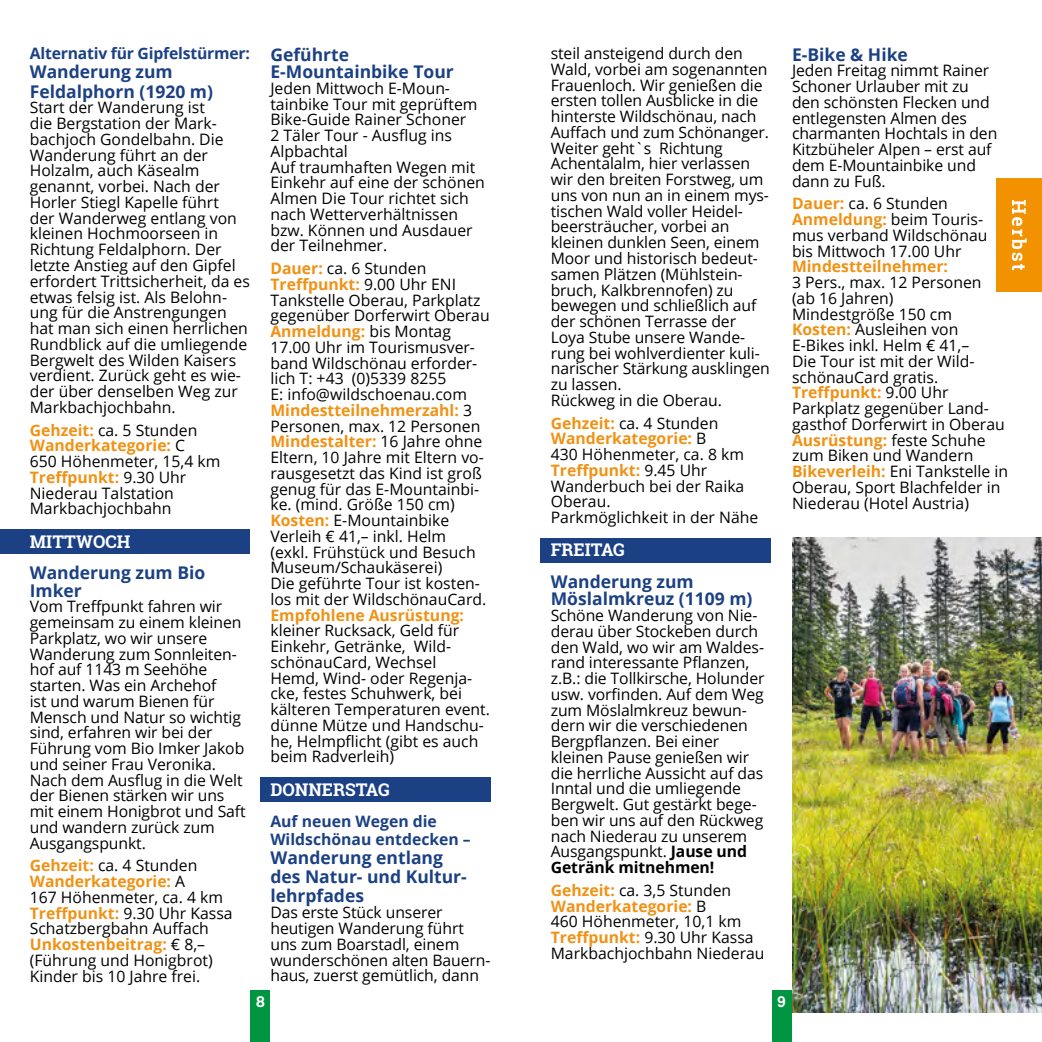
<style>
.page{position:relative;width:1042px;height:1042px;background:#fff}
.page>*{position:absolute;margin:0;border:0;box-sizing:border-box;transform-origin:0 0}
.t1{font:700 17.5px/19.2px "Open Sans";color:#1b4184}
.t2{font:700 17.5px "Roboto Slab";color:#fff}
.t3{font:15.75px/15.8px "Open Sans";color:#000}
.t4{font:700 15.75px/17.5px "Open Sans";color:#1b4184}
.t5{font:700 15.75px "Open Sans";color:#f09215}
.t6{font:700 15.75px "Akzidenz Grotesk";color:#fff}
.s1{font-weight:700;color:#f09215}
.s2{font-weight:700}
</style>
<div class="page">
<div style="left:251px;top:991px;width:19px;height:51px;background:#009641"></div>
<div style="left:771px;top:991px;width:20px;height:51px;background:#009641"></div>
<div style="left:0;top:529px;width:250px;height:25px;background:#1b4184"></div>
<div style="left:540px;top:538px;width:231px;height:25px;background:#1b4184"></div>
<div style="left:260px;top:777px;width:231px;height:25px;background:#1b4184"></div>
<div style="left:996px;top:179px;width:46px;height:113px;background:#f39200"></div>
<svg style="left:1012px;top:200px;width:14px;height:70px"></svg>
<img style="left:792px;top:537px;width:250px;height:475px">
<p class="t4" style="left:30px;top:44px;width:222px">Alternativ für Gipfelstürmer:</p>
<p class="t1" style="left:30px;top:62px;width:185px">Wanderung zum<br>Feldalphorn (1920 m)</p>
<p class="t3" style="left:30px;top:99px;width:222px">Start der Wanderung ist<br>die Bergstation der Mark&shy;bachjoch Gondelbahn. Die<br>Wanderung führt an der<br>Holzalm, auch Käsealm genannt, vorbei. Nach der<br>Horler Stiegl Kapelle führt<br>der Wanderweg entlang von kleinen Hochmoorseen in<br>Richtung Feldalphorn. Der letzte Anstieg auf den Gipfel erfordert Trittsicherheit, da es etwas felsig ist. Als Belohn&shy;ung für die Anstrengungen hat man sich einen herrlichen<br>Rundblick auf die umliegende<br>Bergwelt des Wilden Kaisers verdient. Zurück geht es wie&shy;der über denselben Weg zur<br>Markbachjochbahn.</p>
<p class="t3" style="left:30px;top:421px;width:192px"><span class="s1">Gehzeit:</span> ca. 5 Stunden<br><span class="s1">Wanderkategorie:</span> C<br>650 Höhenmeter, 15,4 km<br><span class="s1">Treffpunkt:</span> 9.30 Uhr<br>Niederau Talstation<br>Markbachjochbahn</p>
<p class="t2" style="left:30px;top:529px;width:102px">MITTWOCH</p>
<p class="t1" style="left:30px;top:563px;width:177px;line-height:17.5px">Wanderung zum Bio<br>Imker</p>
<p class="t3" style="left:30px;top:598px;width:217px">Vom Treffpunkt fahren wir gemeinsam zu einem kleinen<br>Parkplatz, wo wir unsere<br>Wanderung zum Sonnleiten&shy;hof auf 1143 m Seehöhe starten. Was ein Archehof<br>ist und warum Bienen für<br>Mensch und Natur so wichtig sind, erfahren wir bei der<br>Führung vom Bio Imker Jakob und seiner Frau Veronika.<br>Nach dem Ausflug in die Welt der Bienen stärken wir uns mit einem Honigbrot und Saft und wandern zurück zum<br>Ausgangspunkt.</p>
<p class="t3" style="left:30px;top:857px;width:204px"><span class="s1">Gehzeit:</span> ca. 4 Stunden<br><span class="s1">Wanderkategorie:</span> A<br>167 Höhenmeter, ca. 4 km<br><span class="s1">Treffpunkt:</span> 9.30 Uhr Kassa<br>Schatzbergbahn Auffach<br><span class="s1">Unkostenbeitrag:</span> € 8,– (Führung und Honigbrot)<br>Kinder bis 10 Jahre frei.</p>
<p class="t1" style="left:270px;top:45px;width:185px;line-height:17.5px">Geführte<br>E-Mountainbike Tour</p>
<p class="t3" style="left:270px;top:80px;width:216px">Jeden Mittwoch E-Moun&shy;tainbike Tour mit geprüftem<br>Bike-Guide Rainer Schoner<br>2 Täler Tour - Ausflug ins<br>Alpbachtal<br>Auf traumhaften Wegen mit<br>Einkehr auf eine der schönen<br>Almen Die Tour richtet sich nach Wetterverhältnissen bzw. Können und Ausdauer der Teilnehmer.</p>
<p class="t3" style="left:270px;top:260px;width:221px"><span class="s1">Dauer:</span> ca. 6 Stunden<br><span class="s1">Treffpunkt:</span> 9.00 Uhr ENI<br>Tankstelle Oberau, Parkplatz gegenüber Dorferwirt Oberau<br><span class="s1">Anmeldung:</span> bis Montag<br>17.00 Uhr im Tourismusver&shy;band Wildschönau erforder&shy;lich T: +43 (0)5339 8255<br>E: info@wildschoenau.com<br><span class="s1">Mindestteilnehmerzahl:</span> 3<br>Personen, max. 12 Personen<br><span class="s1">Mindestalter:</span> 16 Jahre ohne<br>Eltern, 10 Jahre mit Eltern vo&shy;rausgesetzt das Kind ist groß genug für das E-Mountainbi&shy;ke. (mind. Größe 150 cm)<br><span class="s1">Kosten:</span> E-Mountainbike<br>Verleih € 41,– inkl. Helm<br>(exkl. Frühstück und Besuch<br>Museum/Schaukäserei)<br>Die geführte Tour ist kosten&shy;los mit der WildschönauCard.</p>
<p class="t5" style="left:270px;top:604px;width:195px">Empfohlene Ausrüstung:</p>
<p class="t3" style="left:270px;top:622px;width:221px">kleiner Rucksack, Geld für<br>Einkehr, Getränke, Wild&shy;schönauCard, Wechsel<br>Hemd, Wind- oder Regenja&shy;cke, festes Schuhwerk, bei kälteren Temperaturen event. dünne Mütze und Handschu&shy;he, Helmpflicht (gibt es auch beim Radverleih)</p>
<p class="t2" style="left:270px;top:777px;width:121px">DONNERSTAG</p>
<p class="t4" style="left:270px;top:812px;width:202px">Auf neuen Wegen die<br>Wildschönau entdecken –</p>
<p class="t1" style="left:270px;top:847px;width:198px">Wanderung entlang des Natur- und Kultur&shy;lehrpfades</p>
<p class="t3" style="left:270px;top:904px;width:222px">Das erste Stück unserer heutigen Wanderung führt uns zum Boarstadl, einem wunderschönen alten Bauern&shy;haus, zuerst gemütlich, dann</p>
<p class="t3" style="left:551px;top:45px;width:220px">steil ansteigend durch den<br>Wald, vorbei am sogenannten<br>Frauenloch. Wir genießen die ersten tollen Ausblicke in die hinterste Wildschönau, nach<br>Auffach und zum Schönanger.<br>Weiter geht`s Richtung<br>Achentalalm, hier verlassen wir den breiten Forstweg, um uns von nun an in einem mys&shy;tischen Wald voller Heidel&shy;beersträucher, vorbei an kleinen dunklen Seen, einem<br>Moor und historisch bedeut&shy;samen Plätzen (Mühlstein&shy;bruch, Kalkbrennofen) zu bewegen und schließlich auf der schönen Terrasse der<br>Loya Stube unsere Wande&shy;rung bei wohlverdienter kuli&shy;narischer Stärkung ausklingen zu lassen.<br>Rückweg in die Oberau.</p>
<p class="t3" style="left:551px;top:414px;width:209px"><span class="s1">Gehzeit:</span> ca. 4 Stunden<br><span class="s1">Wanderkategorie:</span> B<br>430 Höhenmeter, ca. 8 km<br><span class="s1">Treffpunkt:</span> 9.45 Uhr<br>Wanderbuch bei der Raika<br>Oberau.<br>Parkmöglichkeit in der Nähe</p>
<p class="t2" style="left:551px;top:538px;width:75px">FREITAG</p>
<p class="t1" style="left:551px;top:572px;width:203px;line-height:17.5px">Wanderung zum<br>Möslalmkreuz (1109 m)</p>
<p class="t3" style="left:551px;top:607px;width:215px">Schöne Wanderung von Nie&shy;derau über Stockeben durch den Wald, wo wir am Waldes&shy;rand interessante Pflanzen, z.B.: die Tollkirsche, Holunder usw. vorfinden. Auf dem Weg zum Möslalmkreuz bewun&shy;dern wir die verschiedenen<br>Bergpflanzen. Bei einer kleinen Pause genießen wir die herrliche Aussicht auf das<br>Inntal und die umliegende<br>Bergwelt. Gut gestärkt bege&shy;ben wir uns auf den Rückweg nach Niederau zu unserem<br>Ausgangspunkt. <span class="s2">Jause und<br>Getränk mitnehmen!</span></p>
<p class="t3" style="left:551px;top:882px;width:215px"><span class="s1">Gehzeit:</span> ca. 3,5 Stunden<br><span class="s1">Wanderkategorie:</span> B<br>460 Höhenmeter, 10,1 km<br><span class="s1">Treffpunkt:</span> 9.30 Uhr Kassa<br>Markbachjochbahn Niederau</p>
<p class="t1" style="left:792px;top:44px;width:117px">E-Bike &amp; Hike</p>
<p class="t3" style="left:792px;top:62px;width:207px">Jeden Freitag nimmt Rainer<br>Schoner Urlauber mit zu den schönsten Flecken und entlegensten Almen des charmanten Hochtals in den<br>Kitzbüheler Alpen – erst auf dem E-Mountainbike und dann zu Fuß.</p>
<p class="t3" style="left:792px;top:195px;width:197px"><span class="s1">Dauer:</span> ca. 6 Stunden<br><span class="s1">Anmeldung:</span> beim Touris&shy;mus verband Wildschönau bis Mittwoch 17.00 Uhr</p>
<p class="t5" style="left:792px;top:255px;width:158px">Mindestteilnehmer:</p>
<p class="t3" style="left:792px;top:274px;width:218px">3 Pers., max. 12 Personen (ab 16 Jahren)<br>Mindestgröße 150 cm<br><span class="s1">Kosten:</span> Ausleihen von<br>E-Bikes inkl. Helm € 41,–<br>Die Tour ist mit der Wild&shy;schönauCard gratis.<br><span class="s1">Treffpunkt:</span> 9.00 Uhr<br>Parkplatz gegenüber Land&shy;gasthof Dorferwirt in Oberau<br><span class="s1">Ausrüstung:</span> feste Schuhe zum Biken und Wandern<br><span class="s1">Bikeverleih:</span> Eni Tankstelle in<br>Oberau, Sport Blachfelder in<br>Niederau (Hotel Austria)</p>
<p class="t6" style="left:256px;top:991px;width:10px">8</p>
<p class="t6" style="left:777px;top:991px;width:10px">9</p>
</div>
